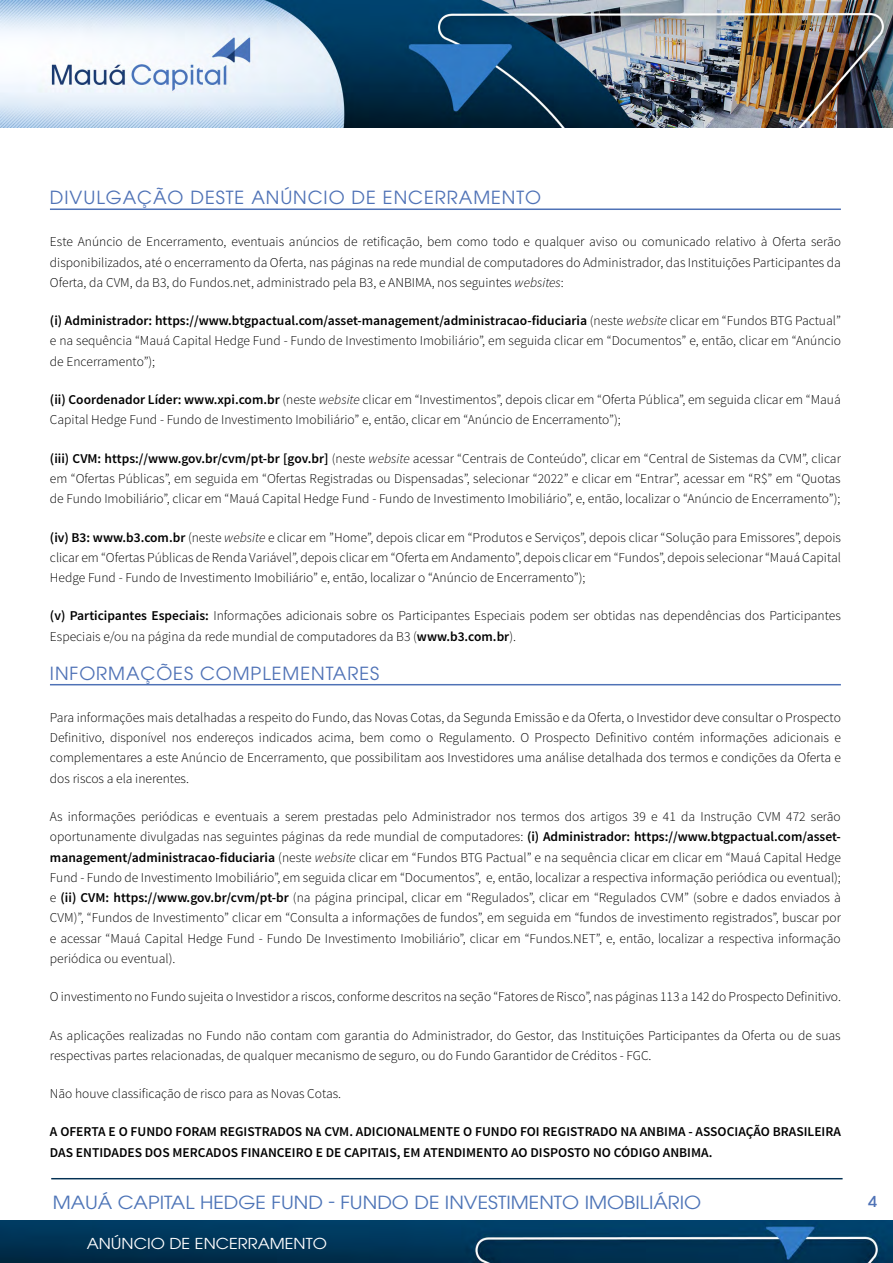
<style>
.page{position:relative;width:893px;height:1263px;background:#fff}
.page>*{position:absolute;margin:0;border:0;box-sizing:border-box;transform-origin:0 0}
.t1{font:18px "ITC Avant Garde Pro";letter-spacing:.05em;color:#4f72b6}
.t2{font:18px "ITC Avant Garde Pro";color:#4d74b7;scale:1.09 1}
.t3{font:15px "ITC Avant Garde Pro";color:#fff;scale:1.09 1}
.t4{font:500 15px "ITC Avant Garde Pro";color:#4f72b6;scale:1.09 1}
.t5{font:300 13.5px/20.2px "Source Sans Pro";color:#000;text-align:justify}
.t6{font:600 13.5px/20.2px "Source Sans Pro";color:#000}
.s1{font-style:italic}
.s2{font-weight:600}
</style>
<div class="page">
<img style="left:0;top:0;width:893px;height:127px">
<hr style="left:51px;top:1178px;width:792px;height:1px;background:#043154">
<img style="left:0;top:1220px;width:893px;height:43px">
<hr style="left:50px;top:208px;width:791px;height:2px;background:#4f72b6">
<hr style="left:50px;top:684px;width:791px;height:1px;background:#4f72b6">
<h1 class="t1" style="left:50px;top:186px;width:493px">DIVULGAÇÃO DESTE ANÚNCIO DE ENCERRAMENTO</h1>
<p class="t5" style="left:50px;top:232px;width:792px">Este Anúncio de Encerramento, eventuais anúncios de retificação, bem como todo e qualquer aviso ou comunicado relativo à Oferta serão disponibilizados, até o encerramento da Oferta, nas páginas na rede mundial de computadores do Administrador, das Instituições Participantes da Oferta, da CVM, da B3, do Fundos.net, administrado pela B3, e ANBIMA, nos seguintes <span class="s1">websites</span>:</p>
<p class="t5" style="left:50px;top:311px;width:792px"><span class="s2">(i) Administrador: https://www.btgpactual.com/asset-management/administracao-fiduciaria</span> (neste <span class="s1">website</span> clicar em “Fundos BTG Pactual” e na sequência “Mauá Capital Hedge Fund - Fundo de Investimento Imobiliário”, em seguida clicar em “Documentos” e, então, clicar em “Anúncio de Encerramento”);</p>
<p class="t5" style="left:50px;top:389px;width:792px"><span class="s2">(ii) Coordenador Líder: www.xpi.com.br</span> (neste <span class="s1">website</span> clicar em “Investimentos”, depois clicar em “Oferta Pública”, em seguida clicar em “Mauá<br>Capital Hedge Fund - Fundo de Investimento Imobiliário” e, então, clicar em “Anúncio de Encerramento”);</p>
<p class="t5" style="left:50px;top:448px;width:792px"><span class="s2">(iii) CVM: https://www.gov.br/cvm/pt-br [gov.br]</span> (neste <span class="s1">website</span> acessar “Centrais de Conteúdo”, clicar em “Central de Sistemas da CVM”, clicar em “Ofertas Públicas”, em seguida em “Ofertas Registradas ou Dispensadas”, selecionar “2022” e clicar em “Entrar”, acessar em “R$” em “Quotas de Fundo Imobiliário”, clicar em “Mauá Capital Hedge Fund - Fundo de Investimento Imobiliário”, e, então, localizar o “Anúncio de Encerramento”);</p>
<p class="t5" style="left:50px;top:527px;width:792px"><span class="s2">(iv) B3: www.b3.com.br</span> (neste <span class="s1">website</span> e clicar em ”Home”, depois clicar em “Produtos e Serviços”, depois clicar “Solução para Emissores”, depois clicar em “Ofertas Públicas de Renda Variável”, depois clicar em “Oferta em Andamento”, depois clicar em “Fundos”, depois selecionar “Mauá Capital Hedge Fund - Fundo de Investimento Imobiliário” e, então, localizar o “Anúncio de Encerramento”);</p>
<p class="t5" style="left:50px;top:606px;width:792px"><span class="s2">(v) Participantes Especiais:</span> Informações adicionais sobre os Participantes Especiais podem ser obtidas nas dependências dos Participantes<br>Especiais e/ou na página da rede mundial de computadores da B3 (<span class="s2">www.b3.com.br</span>).</p>
<h1 class="t1" style="left:50px;top:662px;width:331px">INFORMAÇÕES COMPLEMENTARES</h1>
<p class="t5" style="left:50px;top:707px;width:792px">Para informações mais detalhadas a respeito do Fundo, das Novas Cotas, da Segunda Emissão e da Oferta, o Investidor deve consultar o Prospecto Definitivo, disponível nos endereços indicados acima, bem como o Regulamento. O Prospecto Definitivo contém informações adicionais e complementares a este Anúncio de Encerramento, que possibilitam aos Investidores uma análise detalhada dos termos e condições da Oferta e dos riscos a ela inerentes.</p>
<p class="t5" style="left:50px;top:806px;width:792px">As informações periódicas e eventuais a serem prestadas pelo Administrador nos termos dos artigos 39 e 41 da Instrução CVM 472 serão oportunamente divulgadas nas seguintes páginas da rede mundial de computadores: <span class="s2">(i) Administrador: https://www.btgpactual.com/asset&shy;management/administracao-fiduciaria</span> (neste <span class="s1">website</span> clicar em “Fundos BTG Pactual” e na sequência clicar em clicar em “Mauá Capital Hedge Fund - Fundo de Investimento Imobiliário”, em seguida clicar em “Documentos”, e, então, localizar a respectiva informação periódica ou eventual); e <span class="s2">(ii) CVM: https://www.gov.br/cvm/pt-br</span> (na página principal, clicar em “Regulados”, clicar em “Regulados CVM” (sobre e dados enviados à CVM)”, “Fundos de Investimento” clicar em “Consulta a informações de fundos”, em seguida em “fundos de investimento registrados”, buscar por e acessar “Mauá Capital Hedge Fund - Fundo De Investimento Imobiliário”, clicar em “Fundos.NET”, e, então, localizar a respectiva informação periódica ou eventual).</p>
<p class="t5" style="left:50px;top:987px;width:792px">O investimento no Fundo sujeita o Investidor a riscos, conforme descritos na seção “Fatores de Risco”, nas páginas 113 a 142 do Prospecto Definitivo.</p>
<p class="t5" style="left:50px;top:1025px;width:792px">As aplicações realizadas no Fundo não contam com garantia do Administrador, do Gestor, das Instituições Participantes da Oferta ou de suas respectivas partes relacionadas, de qualquer mecanismo de seguro, ou do Fundo Garantidor de Créditos - FGC.</p>
<p class="t5" style="left:50px;top:1083px;width:293px">Não houve classificação de risco para as Novas Cotas.</p>
<p class="t6" style="left:50px;top:1122px;width:792px">A OFERTA E O FUNDO FORAM REGISTRADOS NA CVM. ADICIONALMENTE O FUNDO FOI REGISTRADO NA ANBIMA - ASSOCIAÇÃO BRASILEIRA<br>DAS ENTIDADES DOS MERCADOS FINANCEIRO E DE CAPITAIS, EM ATENDIMENTO AO DISPOSTO NO CÓDIGO ANBIMA.</p>
<h1 class="t2" style="left:53px;top:1191px;width:596px">MAUÁ CAPITAL HEDGE FUND - FUNDO DE INVESTIMENTO IMOBILIÁRIO</h1>
<p class="t3" style="left:87px;top:1234px;width:222px">ANÚNCIO DE ENCERRAMENTO</p>
<p class="t4" style="left:868px;top:1192px;width:10px">4</p>
</div>
